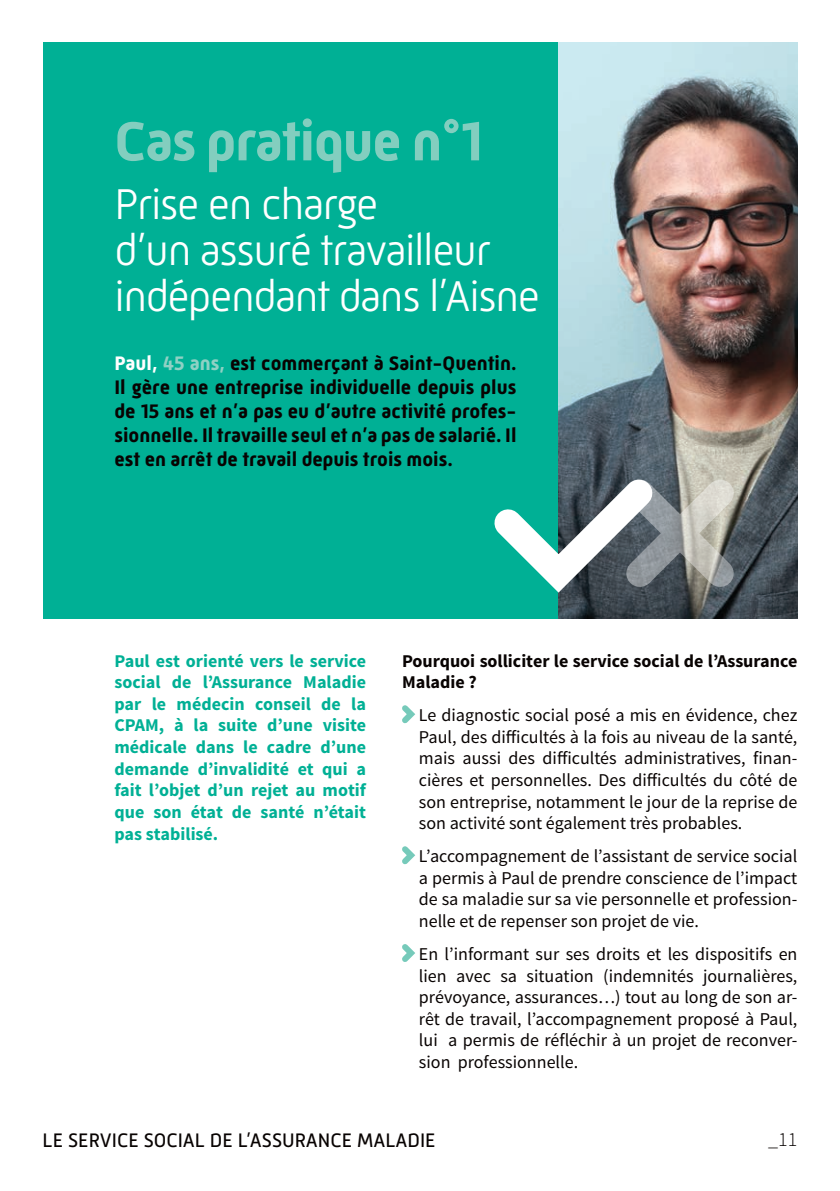
<style>
.page{position:relative;width:840px;height:1191px;background:#fff}
.page>*{position:absolute;margin:0;border:0;box-sizing:border-box;transform-origin:0 0}
.t1{font:700 56px "Mic 32 New";letter-spacing:-.02em;color:#83cebf}
.t2{font:300 44px/46px "Mic 32 New";letter-spacing:-.03em;color:#fff}
.t3{font:700 20px/24px "Mic 32 New";color:#080302;text-align:justify}
.t4{font:20px "Mic 32 New";color:#080302}
.t5{font:300 20px "Source Sans Pro";color:#080302}
.t6{font:18px/21.6px "Source Sans Pro";color:#080302;text-align:justify}
.t7{font:700 18px/21.6px "Source Sans Pro";color:#00b095;text-align:justify}
.t8{font:700 18px/21.6px "Source Sans Pro";color:#080302}
.s1{color:#fff}
.s2{color:#8fd1c4}
</style>
<div class="page">
<div style="left:43px;top:42px;width:754px;height:576px;background:#00b095"></div>
<img style="left:558px;top:42px;width:239px;height:576px">
<svg style="left:402px;top:705px;width:14px;height:19px"></svg>
<svg style="left:402px;top:846px;width:14px;height:19px"></svg>
<svg style="left:402px;top:944px;width:13px;height:18px"></svg>
<svg style="left:494px;top:455px;width:247px;height:157px"></svg>
<p class="t1" style="left:114px;top:109px;width:370px">Cas pratique n°1</p>
<p class="t2" style="left:114px;top:181px;width:427px">Prise en charge<br>d’un assuré travailleur indépendant dans l’Aisne</p>
<p class="t3" style="left:114px;top:351px;width:403px"><span class="s1">Paul,</span> <span class="s2">45 ans,</span> est commerçant à Saint-Quentin.<br>Il gère une entreprise individuelle depuis plus de 15 ans et n’a pas eu d’autre activité profes&shy;sionnelle. Il travaille seul et n’a pas de salarié. Il est en arrêt de travail depuis trois mois.</p>
<p class="t7" style="left:114px;top:650px;width:253px">Paul est orienté vers le service social de l’Assurance Maladie par le médecin conseil de la CPAM, à la suite d’une visite médicale dans le cadre d’une demande d’invalidité et qui a fait l’objet d’un rejet au motif que son état de santé n’était pas stabilisé.</p>
<p class="t8" style="left:402px;top:650px;width:396px">Pourquoi solliciter le service social de l’Assurance<br>Maladie ?</p>
<p class="t6" style="left:418px;top:705px;width:380px">Le diagnostic social posé a mis en évidence, chez Paul, des difficultés à la fois au niveau de la santé, mais aussi des difficultés administratives, finan&shy;cières et personnelles. Des difficultés du côté de son entreprise, notamment le jour de la reprise de son activité sont également très probables.</p>
<p class="t6" style="left:418px;top:845px;width:380px">L’accompagnement de l’assistant de service social a permis à Paul de prendre conscience de l’impact de sa maladie sur sa vie personnelle et profession&shy;nelle et de repenser son projet de vie.</p>
<p class="t6" style="left:418px;top:943px;width:380px">En l’informant sur ses droits et les dispositifs en lien avec sa situation (indemnités journalières, prévoyance, assurances…) tout au long de son ar&shy;rêt de travail, l’accompagnement proposé à Paul, lui a permis de réfléchir à un projet de reconver&shy;sion professionnelle.</p>
<p class="t4" style="left:43px;top:1128px;width:394px">LE SERVICE SOCIAL DE L’ASSURANCE MALADIE</p>
<p class="t5" style="left:767px;top:1127px;width:31px">_11</p>
</div>
